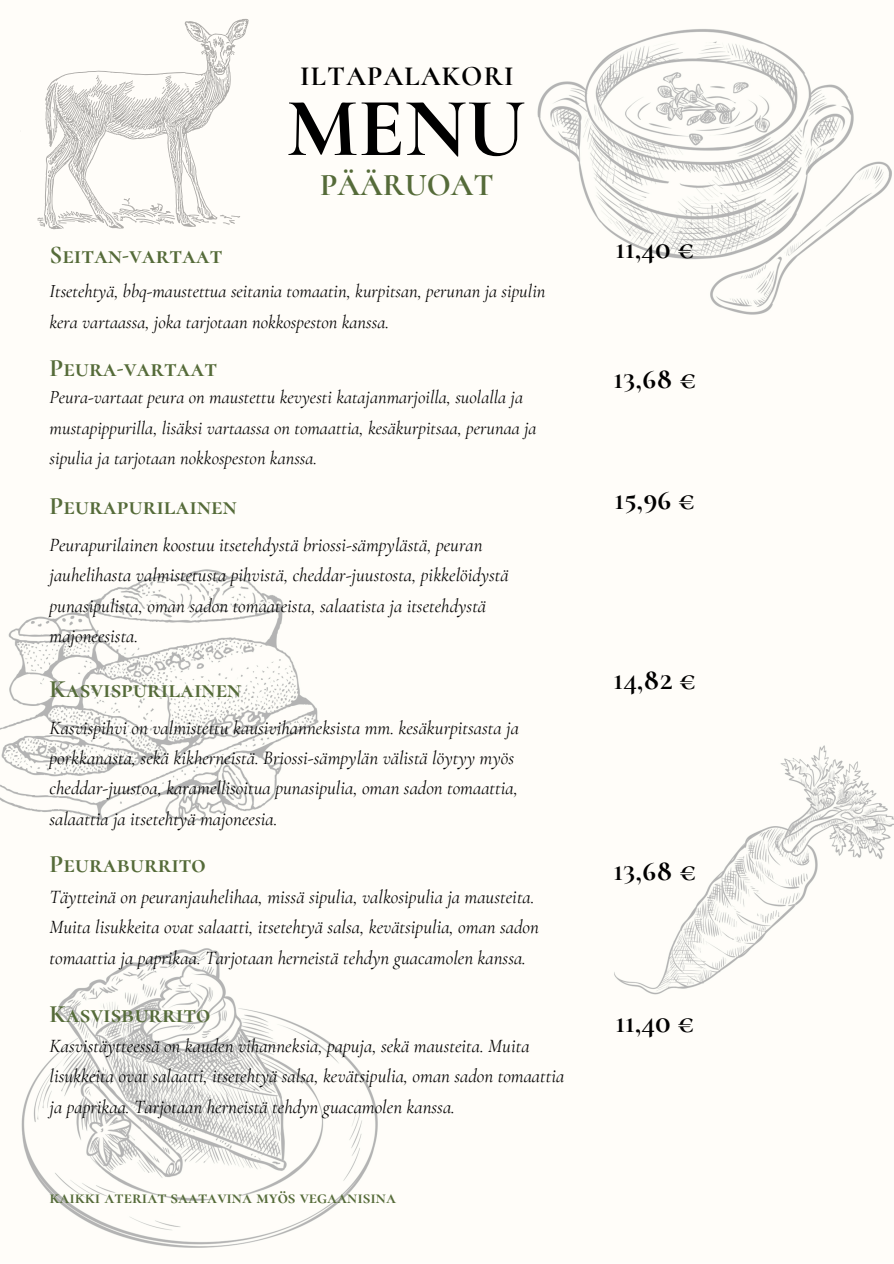
<style>
.page{position:relative;width:894px;height:1264px;background:#fff}
.page>*{position:absolute;margin:0;border:0;box-sizing:border-box;transform-origin:0 0}
.t1{font:700 83.85px "Cormorant SC";color:#000}
.t2{font:700 31.5px "Cormorant SC";color:#556b39}
.t3{font:700 28.5px "Cormorant SC";color:#000}
.t4{font:700 27.75px "Cormorant SC";letter-spacing:.04em;color:#000}
.t5{font:700 25.05px "Cormorant SC";color:#556b39}
.t6{font:italic 19.05px/30.3px "Cormorant Garamond";color:#000}
.t7{font:italic 18.6px/30.3px "Cormorant Garamond";color:#000}
.t8{font:700 18px "Cormorant SC";color:#556b39}
</style>
<div class="page">
<img style="left:0;top:18px;width:893px;height:1230px">
<svg style="left:20px;top:19px;width:229px;height:210px"></svg>
<h4 class="t4" style="left:300px;top:60px;width:215px">ILTAPALAKORI</h4>
<h1 class="t1" style="left:286px;top:77px;width:240px">MENU</h1>
<h2 class="t5" style="left:49px;top:240px;width:174px">Seitan-vartaat</h2>
<h5 class="t2" style="left:320px;top:166px;width:175px">PÄÄRUOAT</h5>
<p class="t7" style="left:49px;top:276px;width:497px">Itsetehtyä, bbq-maustettua seitania tomaatin, kurpitsan, perunan ja sipulin kera vartaassa, joka tarjotaan nokkospeston kanssa.</p>
<h3 class="t5" style="left:49px;top:353px;width:169px">Peura-vartaat</h3>
<h5 class="t7" style="left:49px;top:382px;width:488px">Peura-vartaat peura on maustettu kevyesti katajanmarjoilla, suolalla ja mustapippurilla, lisäksi vartaassa on tomaattia, kesäkurpitsaa, perunaa ja sipulia ja tarjotaan nokkospeston kanssa.</h5>
<p class="t5" style="left:49px;top:491px;width:189px">Peurapurilainen</p>
<h5 class="t6" style="left:49px;top:530px;width:460px">Peurapurilainen koostuu itsetehdystä briossi-sämpylästä, peuran jauhelihasta valmistetusta pihvistä, cheddar-juustosta, pikkelöidystä punasipulista, oman sadon tomaateista, salaatista ja itsetehdystä majoneesista.</h5>
<p class="t5" style="left:49px;top:673px;width:193px">Kasvispurilainen</p>
<h3 class="t6" style="left:49px;top:712px;width:470px">Kasvispihvi on valmistettu kausivihanneksista mm. kesäkurpitsasta ja porkkanasta, sekä kikherneistä. Briossi-sämpylän välistä löytyy myös cheddar-juustoa, karamellisoitua punasipulia, oman sadon tomaattia, salaattia ja itsetehtyä majoneesia.</h3>
<h5 class="t5" style="left:49px;top:849px;width:158px">Peuraburrito</h5>
<p class="t6" style="left:49px;top:881px;width:491px">Täytteinä on peuranjauhelihaa, missä sipulia, valkosipulia ja mausteita.<br>Muita lisukkeita ovat salaatti, itsetehtyä salsa, kevätsipulia, oman sadon tomaattia ja paprikaa. Tarjotaan herneistä tehdyn guacamolen kanssa.</p>
<h3 class="t5" style="left:49px;top:998px;width:162px">Kasvisburrito</h3>
<p class="t6" style="left:49px;top:1030px;width:516px">Kasvistäytteessä on kauden vihanneksia, papuja, sekä mausteita. Muita lisukkeita ovat salaatti, itsetehtyä salsa, kevätsipulia, oman sadon tomaattia ja paprikaa. Tarjotaan herneistä tehdyn guacamolen kanssa.</p>
<p class="t8" style="left:50px;top:1185px;width:348px">kaikki ateriat saatavina myös vegaanisina</p>
<p class="t3" style="left:615px;top:232px;width:80px">11,40 €</p>
<h3 class="t3" style="left:613px;top:361px;width:84px">13,68 €</h3>
<h5 class="t3" style="left:614px;top:483px;width:82px">15,96 €</h5>
<p class="t3" style="left:613px;top:662px;width:84px">14,82 €</p>
<h3 class="t3" style="left:613px;top:853px;width:84px">13,68 €</h3>
<h5 class="t3" style="left:615px;top:1006px;width:80px">11,40 €</h5>
</div>
